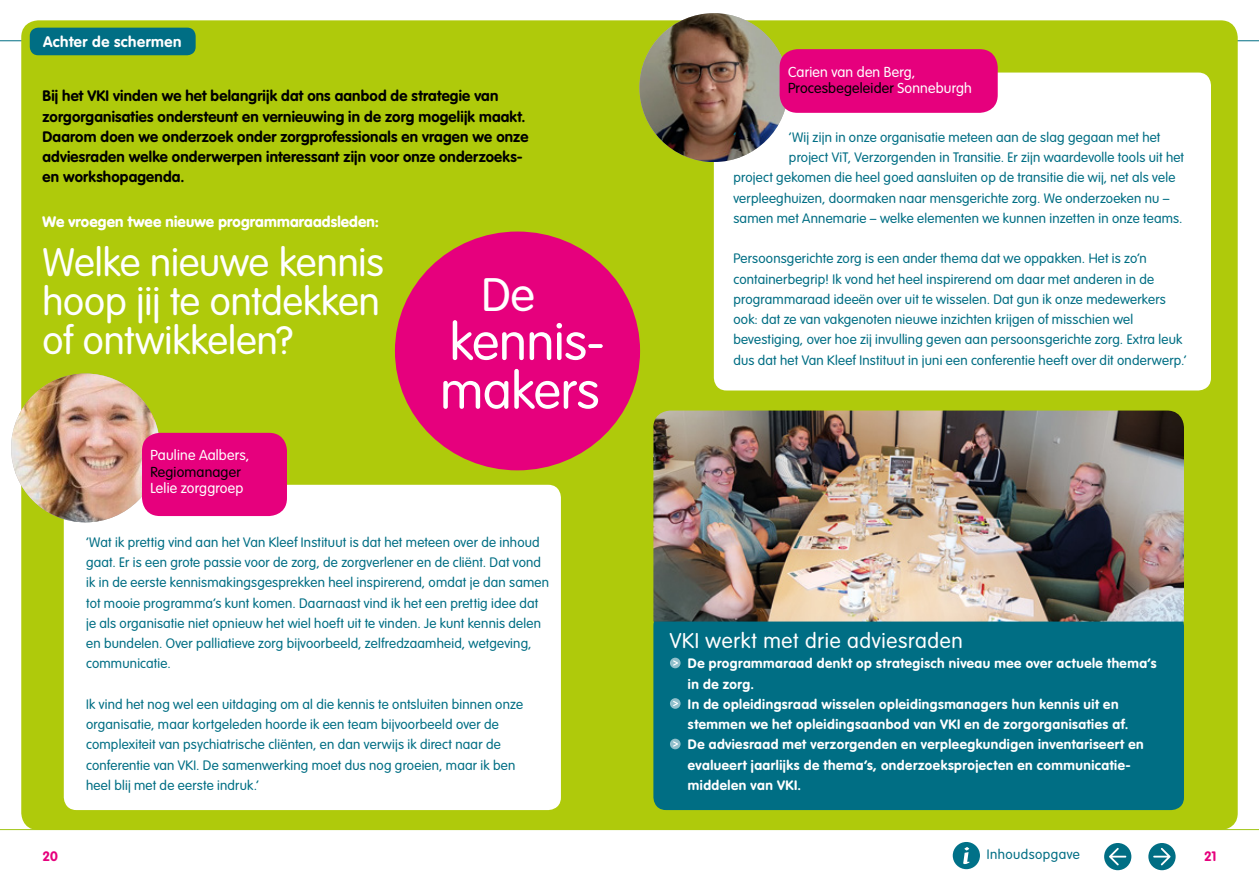
<style>
.page{position:relative;width:1259px;height:893px;background:#fff}
.page>*{position:absolute;margin:0;border:0;box-sizing:border-box;transform-origin:0 0}
.t1{font:300 51.3px/48.8px "VAG Rounded Std";letter-spacing:-.005em;color:#fff}
.t2{font:300 46.2px "VAG Rounded Std";color:#fff}
.t3{font:300 39px/39px "VAG Rounded Std";color:#fff;text-align:justify}
.t4{font:300 21px "VAG Rounded Std";letter-spacing:.035em;color:#fff}
.t5{font:700 15px/20.2px "VAG Rounded Std";letter-spacing:.01em;color:#000}
.t6{font:900 15px "VAG Rounded Std";letter-spacing:.01em;color:#fff}
.t7{font:700 15px "VAG Rounded Std";letter-spacing:.035em;color:#fff}
.t8{font:300 14.25px/16.5px "VAG Rounded Std";letter-spacing:.015em;color:#fff}
.t9{font:300 14.25px "VAG Rounded Std";letter-spacing:.015em;color:#000}
.t10{font:300 13.5px/20.2px "VAG Rounded Std";letter-spacing:.015em;color:#006e84}
.t11{font:700 13.5px/20.2px "VAG Rounded Std";letter-spacing:.035em;color:#fff}
.t12{font:300 13.5px "VAG Rounded Std";letter-spacing:.035em;color:#006e84}
.t13{font:700 13.5px "VAG Rounded Std";color:#e6007d}
.s1{color:#000}
</style>
<div class="page">
<hr style="left:0;top:40px;width:1259px;height:1px;background:#006e84">
<hr style="left:0;top:829px;width:1259px;height:1px;background:#a2c617">
<div style="left:1148px;top:843px;width:27px;height:27px;background:#006e84;border-radius:50%"></div>
<svg style="left:1153px;top:848px;width:17px;height:17px"></svg>
<div style="left:1104px;top:843px;width:27px;height:27px;background:#006e84;border-radius:50%"></div>
<svg style="left:1109px;top:848px;width:17px;height:17px"></svg>
<div style="left:952px;top:842px;width:28px;height:27px;background:#007188;border-radius:50%"></div>
<svg style="left:963px;top:847px;width:6px;height:17px"></svg>
<div style="left:21px;top:20px;width:1216px;height:810px;background:#afca0b;border-radius:17px"></div>
<div style="left:64px;top:485px;width:497px;height:325px;background:#fff;border-radius:13px"></div>
<img style="left:11px;top:374px;width:149px;height:148px;border-radius:74px">
<div style="left:142px;top:433px;width:145px;height:83px;background:#e6007d;border-radius:18px"></div>
<div style="left:395px;top:232px;width:245px;height:238px;background:#e6007d;border-radius:50%"></div>
<div style="left:714px;top:73px;width:497px;height:317px;background:#fff;border-radius:13px"></div>
<img style="left:639px;top:13px;width:149px;height:149px;border-radius:74px">
<div style="left:779px;top:49px;width:218px;height:64px;background:#e6007d;border-radius:18px"></div>
<div style="left:653px;top:613px;width:531px;height:197px;background:#006e84;border-radius:13px"></div>
<div style="left:670px;top:658px;width:10px;height:10px;background:#91c0cc;border-radius:50%"></div>
<svg style="left:673px;top:660px;width:5px;height:6px"></svg>
<div style="left:670px;top:698px;width:10px;height:11px;background:#91c0cc;border-radius:50%"></div>
<svg style="left:673px;top:701px;width:5px;height:5px"></svg>
<div style="left:670px;top:739px;width:10px;height:10px;background:#91c0cc;border-radius:50%"></div>
<svg style="left:673px;top:741px;width:5px;height:6px"></svg>
<div style="left:30px;top:28px;width:166px;height:27px;background:#006e84;border-radius:9px"></div>
<img style="left:653px;top:411px;width:531px;height:210px">
<p class="t7" style="left:43px;top:33px;width:140px">Achter de schermen</p>
<p class="t5" style="left:43px;top:86px;width:487px">Bij het VKI vinden we het belangrijk dat ons aanbod de strategie van zorgorganisaties ondersteunt en vernieuwing in de zorg mogelijk maakt.<br>Daarom doen we onderzoek onder zorgprofessionals en vragen we onze adviesraden welke onderwerpen interessant zijn voor onze onderzoeks&shy;en workshopagenda.</p>
<p class="t6" style="left:43px;top:213px;width:338px">We vroegen twee nieuwe programmaraadsleden:</p>
<h3 class="t3" style="left:43px;top:244px;width:343px">Welke nieuwe kennis hoop jij te ontdekken of ontwikkelen?</h3>
<p class="t8" style="left:150px;top:448px;width:100px">Pauline Aalbers,</p>
<p class="t9" style="left:150px;top:464px;width:92px">Regiomanager</p>
<p class="t8" style="left:150px;top:481px;width:94px">Lelie zorggroep</p>
<h2 class="t2" style="left:481px;top:268px;width:55px">De</h2>
<h1 class="t1" style="left:440px;top:319px;width:166px">kennis&shy;makers</h1>
<p class="t10" style="left:86px;top:532px;width:464px">‘Wat ik prettig vind aan het Van Kleef Instituut is dat het meteen over de inhoud gaat. Er is een grote passie voor de zorg, de zorgverlener en de cliënt. Dat vond ik in de eerste kennismakingsgesprekken heel inspirerend, omdat je dan samen tot mooie programma’s kunt komen. Daarnaast vind ik het een prettig idee dat je als organisatie niet opnieuw het wiel hoeft uit te vinden. Je kunt kennis delen en bundelen. Over palliatieve zorg bijvoorbeeld, zelfredzaamheid, wetgeving, communicatie.</p>
<p class="t10" style="left:86px;top:694px;width:438px">Ik vind het nog wel een uitdaging om al die kennis te ontsluiten binnen onze organisatie, maar kortgeleden hoorde ik een team bijvoorbeeld over de complexiteit van psychiatrische cliënten, en dan verwijs ik direct naar de conferentie van VKI. De samenwerking moet dus nog groeien, maar ik ben heel blij met de eerste indruk.’</p>
<p class="t8" style="left:788px;top:64px;width:185px">Carien van den Berg,<br><span class="s1">Procesbegeleider</span> Sonneburgh</p>
<p class="t10" style="left:733px;top:127px;width:4px">‘</p>
<p class="t10" style="left:789px;top:127px;width:373px">‘Wij zijn in onze organisatie meteen aan de slag gegaan met het</p>
<p class="t10" style="left:789px;top:148px;width:397px">project ViT, Verzorgenden in Transitie. Er zijn waardevolle tools uit het</p>
<p class="t10" style="left:733px;top:168px;width:443px">project gekomen die heel goed aansluiten op de transitie die wij, net als vele</p>
<p class="t10" style="left:733px;top:188px;width:438px">verpleeghuizen, doormaken naar mensgerichte zorg. We onderzoeken nu –</p>
<p class="t10" style="left:733px;top:208px;width:451px">samen met Annemarie – welke elementen we kunnen inzetten in onze teams.</p>
<p class="t10" style="left:733px;top:249px;width:454px">Persoonsgerichte zorg is een ander thema dat we oppakken. Het is zo’n containerbegrip! Ik vond het heel inspirerend om daar met anderen in de programmaraad ideeën over uit te wisselen. Dat gun ik onze medewerkers ook: dat ze van vakgenoten nieuwe inzichten krijgen of misschien wel bevestiging, over hoe zij invulling geven aan persoonsgerichte zorg. Extra leuk dus dat het Van Kleef Instituut in juni een conferentie heeft over dit onderwerp.’</p>
<h3 class="t4" style="left:670px;top:629px;width:294px">VKI werkt met drie adviesraden</h3>
<p class="t11" style="left:688px;top:654px;width:470px">De programmaraad denkt op strategisch niveau mee over actuele thema’s in de zorg.<br>In de opleidingsraad wisselen opleidingsmanagers hun kennis uit en stemmen we het opleidingsaanbod van VKI en de zorgorganisaties af.<br>De adviesraad met verzorgenden en verpleegkundigen inventariseert en evalueert jaarlijks de thema’s, onderzoeksprojecten en communicatie&shy;middelen van VKI.</p>
<p class="t12" style="left:986px;top:846px;width:95px">Inhoudsopgave</p>
<p class="t13" style="left:43px;top:848px;width:17px">20</p>
<p class="t13" style="left:1204px;top:848px;width:14px">21</p>
</div>
